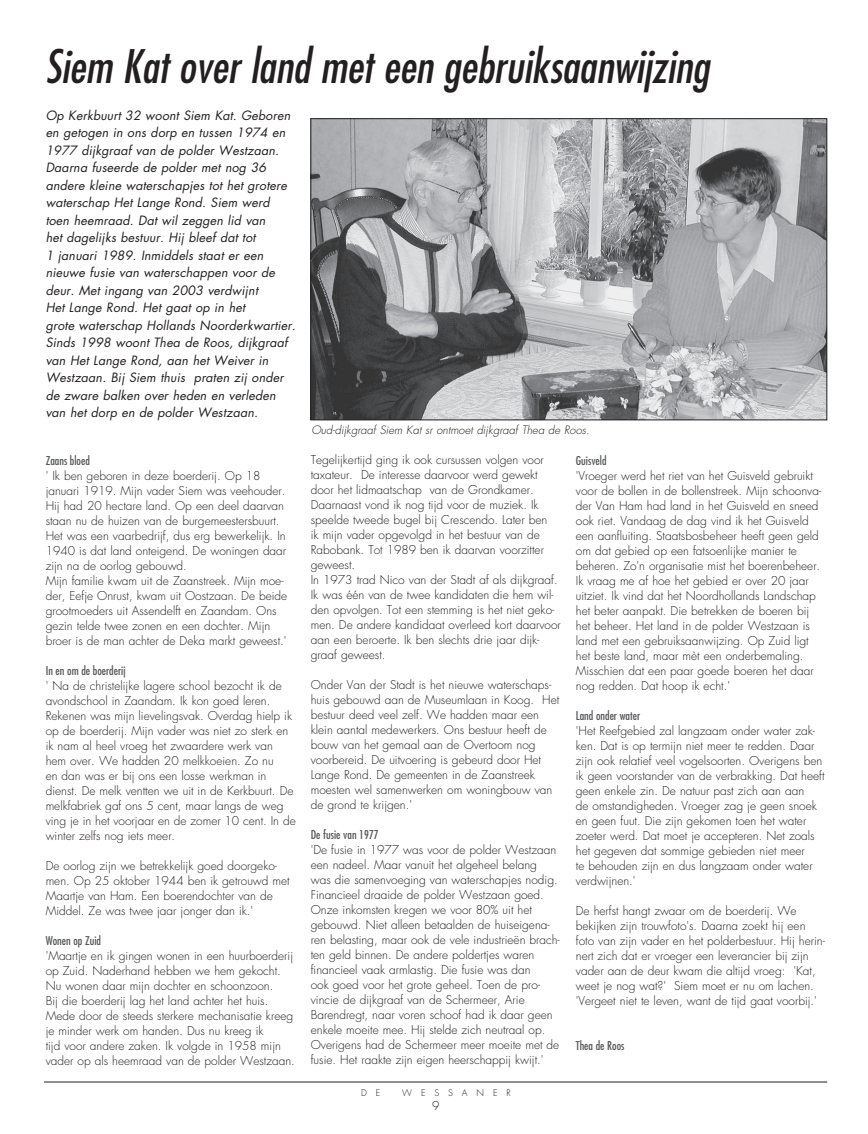
<style>
.page{position:relative;width:868px;height:1134px;background:#fff}
.page>*{position:absolute;margin:0;border:0;box-sizing:border-box;transform-origin:0 0}
.t1{font:italic condensed 45px "Futura";color:#231f20}
.t2{font:italic 12.5px/17.5px "Futura";letter-spacing:.01em;color:#231f20}
.t3{font:300 11.88px/15px "Futura";color:#231f20}
.t4{font:condensed 11.88px "Futura";color:#57585a}
.t5{font:italic 300 11.25px "Futura";color:#231f20}
.t6{font:300 8.88px "Futura";letter-spacing:1em;color:#231f20}
</style>
<div class="page">
<hr style="left:44px;top:1082px;width:782px;height:1px;background:#231f20">
<img style="left:312px;top:120px;width:512px;height:298px">
<div style="left:310px;top:118px;width:516px;height:302px;border:1px solid #231f20"></div>
<h1 class="t1" style="left:45px;top:38px;width:665px">Siem Kat over land met een gebruiksaanwijzing</h1>
<p class="t2" style="left:46px;top:106px;width:251px">Op Kerkbuurt 32 woont Siem Kat. Geboren en getogen in ons dorp en tussen 1974 en 1977 dijkgraaf van de polder Westzaan.<br>Daarna fuseerde de polder met nog 36 andere kleine waterschapjes tot het grotere waterschap Het Lange Rond. Siem werd toen heemraad. Dat wil zeggen lid van<br>het dagelijks bestuur. Hij bleef dat tot<br>1 januari 1989. Inmiddels staat er een nieuwe fusie van waterschappen voor de deur. Met ingang van 2003 verdwijnt<br>Het Lange Rond. Het gaat op in het<br>grote waterschap Hollands Noorderkwartier.<br>Sinds 1998 woont Thea de Roos, dijkgraaf van Het Lange Rond, aan het Weiver in Westzaan. Bij Siem thuis praten zij onder de zware balken over heden en verleden van het dorp en de polder Westzaan.</p>
<p class="t4" style="left:46px;top:453px;width:46px">Zaans bloed</p>
<p class="t3" style="left:46px;top:468px;width:243px">' Ik ben geboren in deze boerderij. Op 18 januari 1919. Mijn vader Siem was veehouder.<br>Hij had 20 hectare land. Op een deel daarvan staan nu de huizen van de burgemeestersbuurt.<br>Het was een vaarbedrijf, dus erg bewerkelijk. In 1940 is dat land onteigend. De woningen daar zijn na de oorlog gebouwd.<br>Mijn familie kwam uit de Zaanstreek. Mijn moe&shy;der, Eefje Onrust, kwam uit Oostzaan. De beide grootmoeders uit Assendelft en Zaandam. Ons gezin telde twee zonen en een dochter. Mijn broer is de man achter de Deka markt geweest.'</p>
<p class="t4" style="left:46px;top:663px;width:81px">In en om de boerderij</p>
<p class="t3" style="left:46px;top:678px;width:251px">' Na de christelijke lagere school bezocht ik de avondschool in Zaandam. Ik kon goed leren.<br>Rekenen was mijn lievelingsvak. Overdag hielp ik op de boerderij. Mijn vader was niet zo sterk en ik nam al heel vroeg het zwaardere werk van hem over. We hadden 20 melkkoeien. Zo nu<br>en dan was er bij ons een losse werkman in dienst. De melk ventten we uit in de Kerkbuurt. De melkfabriek gaf ons 5 cent, maar langs de weg ving je in het voorjaar en de zomer 10 cent. In de winter zelfs nog iets meer.</p>
<p class="t3" style="left:46px;top:858px;width:245px">De oorlog zijn we betrekkelijk goed doorgeko&shy;men. Op 25 oktober 1944 ben ik getrouwd met Maartje van Ham. Een boerendochter van de Middel. Ze was twee jaar jonger dan ik.'</p>
<p class="t4" style="left:46px;top:933px;width:57px">Wonen op Zuid</p>
<p class="t3" style="left:46px;top:948px;width:250px">'Maartje en ik gingen wonen in een huurboerderij op Zuid. Naderhand hebben we hem gekocht.<br>Nu wonen daar mijn dochter en schoonzoon.<br>Bij die boerderij lag het land achter het huis.<br>Mede door de steeds sterkere mechanisatie kreeg je minder werk om handen. Dus nu kreeg ik<br>tijd voor andere zaken. Ik volgde in 1958 mijn vader op als heemraad van de polder Westzaan.</p>
<p class="t5" style="left:311px;top:423px;width:280px">Oud-dijkgraaf Siem Kat sr ontmoet dijkgraaf Thea de Roos.</p>
<p class="t3" style="left:311px;top:452px;width:251px">Tegelijkertijd ging ik ook cursussen volgen voor taxateur. De interesse daarvoor werd gewekt door het lidmaatschap van de Grondkamer.<br>Daarnaast vond ik nog tijd voor de muziek. Ik speelde tweede bugel bij Crescendo. Later ben<br>ik mijn vader opgevolgd in het bestuur van de Rabobank. Tot 1989 ben ik daarvan voorzitter geweest.<br>In 1973 trad Nico van der Stadt af als dijkgraaf.<br>Ik was één van de twee kandidaten die hem wil&shy;den opvolgen. Tot een stemming is het niet geko&shy;men. De andere kandidaat overleed kort daarvoor aan een beroerte. Ik ben slechts drie jaar dijk&shy;graaf geweest.</p>
<p class="t3" style="left:311px;top:677px;width:250px">Onder Van der Stadt is het nieuwe waterschaps&shy;huis gebouwd aan de Museumlaan in Koog. Het bestuur deed veel zelf. We hadden maar een klein aantal medewerkers. Ons bestuur heeft de bouw van het gemaal aan de Overtoom nog voorbereid. De uitvoering is gebeurd door Het Lange Rond. De gemeenten in de Zaanstreek moesten wel samenwerken om woningbouw van de grond te krijgen.'</p>
<p class="t4" style="left:311px;top:827px;width:70px">De fusie van 1977</p>
<p class="t3" style="left:311px;top:842px;width:250px">'De fusie in 1977 was voor de polder Westzaan een nadeel. Maar vanuit het algeheel belang was die samenvoeging van waterschapjes nodig.<br>Financieel draaide de polder Westzaan goed.<br>Onze inkomsten kregen we voor 80% uit het gebouwd. Niet alleen betaalden de huiseigena&shy;ren belasting, maar ook de vele industrieën brach&shy;ten geld binnen. De andere poldertjes waren financieel vaak armlastig. Die fusie was dan<br>ook goed voor het grote geheel. Toen de pro&shy;vincie de dijkgraaf van de Schermeer, Arie Barendregt, naar voren schoof had ik daar geen enkele moeite mee. Hij stelde zich neutraal op.<br>Overigens had de Schermeer meer moeite met de fusie. Het raakte zijn eigen heerschappij kwijt.'</p>
<p class="t6" style="left:361px;top:1086px;width:21px">D E</p>
<p class="t6" style="left:402px;top:1086px;width:110px">WESSANER</p>
<p class="t3" style="left:432px;top:1098px;width:9px">9</p>
<p class="t4" style="left:575px;top:453px;width:32px">Guisveld</p>
<p class="t3" style="left:575px;top:468px;width:247px">'Vroeger werd het riet van het Guisveld gebruikt voor de bollen in de bollenstreek. Mijn schoonva&shy;der Van Ham had land in het Guisveld en sneed ook riet. Vandaag de dag vind ik het Guisveld een aanfluiting. Staatsbosbeheer heeft geen geld om dat gebied op een fatsoenlijke manier te beheren. Zo'n organisatie mist het boerenbeheer.<br>Ik vraag me af hoe het gebied er over 20 jaar uitziet. Ik vind dat het Noordhollands Landschap het beter aanpakt. Die betrekken de boeren bij het beheer. Het land in de polder Westzaan is land met een gebruiksaanwijzing. Op Zuid ligt het beste land, maar mèt een onderbemaling.<br>Misschien dat een paar goede boeren het daar nog redden. Dat hoop ik echt.'</p>
<p class="t4" style="left:575px;top:708px;width:66px">Land onder water</p>
<p class="t3" style="left:575px;top:723px;width:250px">'Het Reefgebied zal langzaam onder water zak&shy;ken. Dat is op termijn niet meer te redden. Daar zijn ook relatief veel vogelsoorten. Overigens ben ik geen voorstander van de verbrakking. Dat heeft geen enkele zin. De natuur past zich aan aan<br>de omstandigheden. Vroeger zag je geen snoek en geen fuut. Die zijn gekomen toen het water zoeter werd. Dat moet je accepteren. Net zoals het gegeven dat sommige gebieden niet meer<br>te behouden zijn en dus langzaam onder water verdwijnen.'</p>
<p class="t3" style="left:575px;top:903px;width:250px">De herfst hangt zwaar om de boerderij. We bekijken zijn trouwfoto's. Daarna zoekt hij een foto van zijn vader en het polderbestuur. Hij herin&shy;nert zich dat er vroeger een leverancier bij zijn vader aan de deur kwam die altijd vroeg: 'Kat, weet je nog wat?' Siem moet er nu om lachen. 'Vergeet niet te leven, want de tijd gaat voorbij.'</p>
<p class="t4" style="left:575px;top:1038px;width:50px">Thea de Roos</p>
</div>
